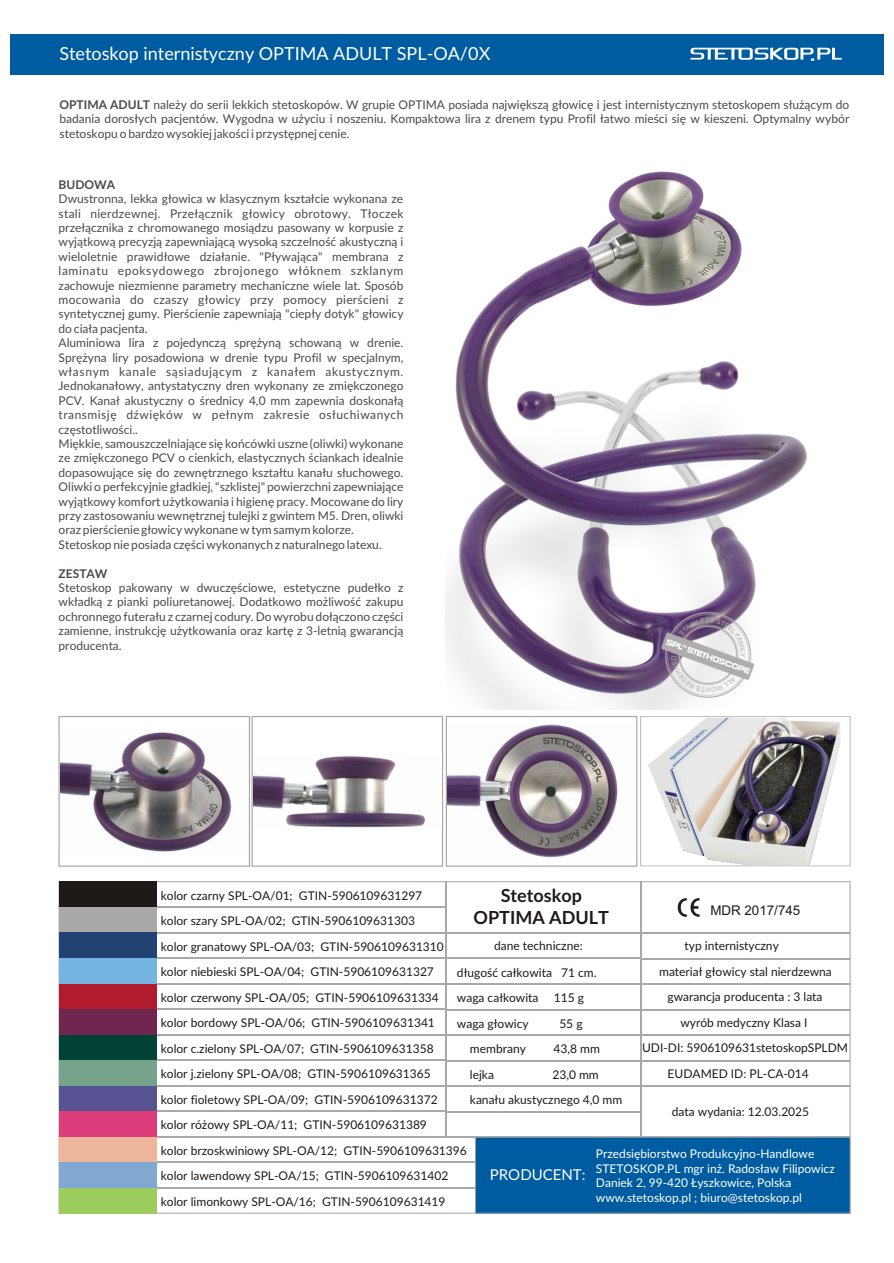
<style>
.page{position:relative;width:894px;height:1263px;background:#fff}
.page>*{position:absolute;margin:0;border:0;box-sizing:border-box;transform-origin:0 0}
.t1{font:18px "Lato";color:#fff}
.t2{font:700 18px/21.6px "Lato";color:#1f1a17;text-align:center}
.t3{font:15px "Lato";color:#fff}
.t4{font:13.35px "Arial";color:#1f1a17}
.t5{font:12px/14.4px "Lato";color:#4d4a47;text-align:justify}
.t6{font:12px/25.5px "Lato";color:#1f1a17}
.t7{font:12px/14.4px "Lato";color:#fff}
.t8{font:700 12px "Lato";color:#4d4a47}
.s1{font-weight:700}
</style>
<div class="page">
<div style="left:10px;top:34px;width:874px;height:40px;background:#005ca1"></div>
<svg style="left:691px;top:48px;width:151px;height:13px"></svg>
<hr style="left:59px;top:881px;width:791px;height:1px;background:#aba8a8">
<hr style="left:850px;top:882px;width:1px;height:331px;background:#aba8a8">
<hr style="left:59px;top:1213px;width:791px;height:1px;background:#aba8a8">
<hr style="left:59px;top:907px;width:387px;height:1px;background:#aba8a8">
<hr style="left:59px;top:932px;width:387px;height:1px;background:#aba8a8">
<hr style="left:59px;top:958px;width:387px;height:1px;background:#aba8a8">
<hr style="left:59px;top:983px;width:387px;height:1px;background:#aba8a8">
<hr style="left:59px;top:1009px;width:387px;height:1px;background:#aba8a8">
<hr style="left:59px;top:1034px;width:387px;height:1px;background:#aba8a8">
<hr style="left:59px;top:1060px;width:387px;height:1px;background:#aba8a8">
<hr style="left:59px;top:1085px;width:387px;height:1px;background:#aba8a8">
<hr style="left:59px;top:1111px;width:387px;height:1px;background:#aba8a8">
<hr style="left:59px;top:1136px;width:387px;height:1px;background:#aba8a8">
<hr style="left:59px;top:1162px;width:416px;height:1px;background:#aba8a8">
<hr style="left:59px;top:1187px;width:416px;height:1px;background:#aba8a8">
<hr style="left:446px;top:882px;width:1px;height:255px;background:#aba8a8">
<div style="left:59px;top:882px;width:98px;height:25px;background:#1f1a17"></div>
<div style="left:59px;top:907px;width:98px;height:26px;background:#aba8a8"></div>
<div style="left:59px;top:933px;width:98px;height:25px;background:#214273"></div>
<div style="left:59px;top:958px;width:98px;height:26px;background:#73b5e0"></div>
<div style="left:59px;top:984px;width:98px;height:25px;background:#b01c2e"></div>
<div style="left:59px;top:1009px;width:98px;height:26px;background:#70264f"></div>
<div style="left:59px;top:1035px;width:98px;height:25px;background:#004236"></div>
<div style="left:59px;top:1060px;width:98px;height:26px;background:#75a38c"></div>
<div style="left:59px;top:1086px;width:98px;height:25px;background:#575291"></div>
<div style="left:59px;top:1111px;width:98px;height:26px;background:#db3d7a"></div>
<div style="left:59px;top:1137px;width:98px;height:25px;background:#edb59c"></div>
<div style="left:59px;top:1162px;width:98px;height:26px;background:#80a8d1"></div>
<div style="left:59px;top:1188px;width:98px;height:25px;background:#9ccc5e"></div>
<hr style="left:446px;top:932px;width:404px;height:1px;background:#aba8a8">
<hr style="left:446px;top:983px;width:404px;height:1px;background:#aba8a8">
<hr style="left:446px;top:1034px;width:404px;height:1px;background:#aba8a8">
<hr style="left:446px;top:1085px;width:404px;height:1px;background:#aba8a8">
<hr style="left:446px;top:1136px;width:404px;height:1px;background:#aba8a8">
<hr style="left:446px;top:958px;width:195px;height:1px;background:#aba8a8">
<hr style="left:446px;top:1009px;width:195px;height:1px;background:#aba8a8">
<hr style="left:446px;top:1060px;width:195px;height:1px;background:#aba8a8">
<hr style="left:446px;top:1111px;width:195px;height:1px;background:#aba8a8">
<div style="left:475px;top:1137px;width:375px;height:76px;background:#005ca1"></div>
<hr style="left:475px;top:1137px;width:375px;height:1px;background:#aba8a8">
<hr style="left:475px;top:1137px;width:1px;height:76px;background:#aba8a8">
<svg style="left:677px;top:898px;width:22px;height:19px"></svg>
<hr style="left:640px;top:882px;width:1px;height:255px;background:#aba8a8">
<hr style="left:641px;top:1009px;width:209px;height:1px;background:#aba8a8">
<hr style="left:641px;top:1060px;width:209px;height:1px;background:#aba8a8">
<hr style="left:641px;top:958px;width:209px;height:1px;background:#aba8a8">
<hr style="left:641px;top:716px;width:209px;height:1px;background:#c2c2c2">
<hr style="left:850px;top:717px;width:1px;height:149px;background:#c2c2c2">
<hr style="left:641px;top:865px;width:209px;height:1px;background:#c2c2c2">
<hr style="left:640px;top:717px;width:1px;height:149px;background:#c2c2c2">
<img style="left:648px;top:718px;width:192px;height:147px">
<hr style="left:252px;top:716px;width:191px;height:1px;background:#aba8a8">
<hr style="left:442px;top:717px;width:1px;height:149px;background:#aba8a8">
<hr style="left:252px;top:866px;width:191px;height:1px;background:#aba8a8">
<hr style="left:252px;top:717px;width:1px;height:149px;background:#aba8a8">
<img style="left:253px;top:756px;width:173px;height:72px">
<hr style="left:59px;top:716px;width:190px;height:1px;background:#aba8a8">
<hr style="left:249px;top:717px;width:1px;height:149px;background:#aba8a8">
<hr style="left:59px;top:866px;width:190px;height:1px;background:#aba8a8">
<hr style="left:58px;top:717px;width:2px;height:149px;background:#aba8a8">
<img style="left:60px;top:732px;width:172px;height:120px">
<hr style="left:446px;top:716px;width:191px;height:1px;background:#aba8a8">
<hr style="left:636px;top:717px;width:1px;height:149px;background:#aba8a8">
<hr style="left:446px;top:866px;width:191px;height:1px;background:#aba8a8">
<hr style="left:446px;top:717px;width:1px;height:149px;background:#aba8a8">
<img style="left:447px;top:724px;width:171px;height:134px">
<img style="left:445px;top:171px;width:362px;height:539px">
<h1 class="t1" style="left:59px;top:46px;width:432px">Stetoskop internistyczny OPTIMA ADULT SPL-OA/0X</h1>
<p class="t5" style="left:60px;top:98px;width:791px"><span class="s1">OPTIMA ADULT</span> nale¿y do serii lekkich stetoskopów. W grupie OPTIMA posiada najwiêksz¹ g³owicê i jest internistycznym stetoskopem s³u¿¹cym do badania doros³ych pacjentów. Wygodna w u¿yciu i noszeniu. Kompaktowa lira z drenem typu Profil ³atwo mieœci siê w kieszeni. Optymalny wybór stetoskopu o bardzo wysokiej jakoœci i przystêpnej cenie.</p>
<p class="t8" style="left:59px;top:179px;width:58px">BUDOWA</p>
<p class="t5" style="left:59px;top:192px;width:346px;text-align:left">Dwustronna, lekka g³owica w klasycznym kszta³cie wykonana ze stali nierdzewnej. Prze³¹cznik g³owicy obrotowy. T³oczek prze³¹cznika z chromowanego mosi¹dzu pasowany w korpusie z wyj¹tkow¹ precyzj¹ zapewniaj¹c¹ wysok¹ szczelnoœæ akustyczn¹ i wieloletnie prawid³owe dzia³anie. "P³ywaj¹ca" membrana z laminatu epoksydowego zbrojonego w³óknem szklanym zachowuje niezmienne parametry mechaniczne wiele lat. Sposób mocowania do czaszy g³owicy przy pomocy pierœcieni z syntetycznej gumy. Pierœcienie zapewniaj¹ "ciep³y dotyk" g³owicy do cia³a pacjenta.<br>Aluminiowa lira z pojedyncz¹ sprê¿yn¹ schowan¹ w drenie.<br>Sprê¿yna liry posadowiona w drenie typu Profil w specjalnym, w³asnym kanale s¹siaduj¹cym z kana³em akustycznym.<br>Jednokana³owy, antystatyczny dren wykonany ze zmiêkczonego PCV. Kana³ akustyczny o œrednicy 4,0 mm zapewnia doskona³¹ transmisjê dŸwiêków w pe³nym zakresie os³uchiwanych czêstotliwoœci..<br>Miêkkie, samouszczelniaj¹ce siê koñcówki uszne (oliwki) wykonane ze zmiêkczonego PCV o cienkich, elastycznych œciankach idealnie dopasowuj¹ce siê do zewnêtrznego kszta³tu kana³u s³uchowego.<br>Oliwki o perfekcyjnie g³adkiej, "szklistej" powierzchni zapewniaj¹ce wyj¹tkowy komfort u¿ytkowania i higienê pracy. Mocowane do liry przy zastosowaniu wewnêtrznej tulejki z gwintem M5. Dren, oliwki oraz pierœcienie g³owicy wykonane w tym samym kolorze.<br>Stetoskop nie posiada czêœci wykonanych z naturalnego latexu.</p>
<p class="t8" style="left:59px;top:568px;width:50px">ZESTAW</p>
<p class="t5" style="left:59px;top:581px;width:346px">Stetoskop pakowany w dwuczêœciowe, estetyczne pude³ko z wk³adk¹ z pianki poliuretanowej. Dodatkowo mo¿liwoœæ zakupu ochronnego futera³u z czarnej codury. Do wyrobu do³¹czono czêœci zamienne, instrukcjê u¿ytkowania oraz kartê z 3-letni¹ gwarancj¹ producenta.</p>
<p class="t6" style="left:161px;top:883px;width:308px">kolor czarny SPL-OA/01; GTIN-5906109631297<br>kolor szary SPL-OA/02; GTIN-5906109631303<br>kolor granatowy SPL-OA/03; GTIN-5906109631310 kolor niebieski SPL-OA/04; GTIN-5906109631327<br>kolor czerwony SPL-OA/05; GTIN-5906109631334 kolor bordowy SPL-OA/06; GTIN-5906109631341<br>kolor c.zielony SPL-OA/07; GTIN-5906109631358<br>kolor j.zielony SPL-OA/08; GTIN-5906109631365<br>kolor fioletowy SPL-OA/09; GTIN-5906109631372 kolor ró¿owy SPL-OA/11; GTIN-5906109631389<br>kolor brzoskwiniowy SPL-OA/12; GTIN-5906109631396 kolor lawendowy SPL-OA/15; GTIN-5906109631402 kolor limonkowy SPL-OA/16; GTIN-5906109631419</p>
<h1 class="t2" style="left:474px;top:886px;width:137px">Stetoskop<br>OPTIMA ADULT</h1>
<p class="t4" style="left:710px;top:905px;width:91px">MDR 2017/745</p>
<p class="t6" style="left:685px;top:934px;width:96px">typ internistyczny</p>
<p class="t6" style="left:659px;top:959px;width:174px">materia³ g³owicy stal nierdzewna</p>
<p class="t6" style="left:668px;top:985px;width:156px">gwarancja producenta : 3 lata</p>
<p class="t6" style="left:680px;top:1010px;width:129px">wyrób medyczny Klasa I</p>
<p class="t6" style="left:642px;top:1036px;width:207px">UDI-DI: 5906109631stetoskopSPLDM</p>
<p class="t6" style="left:668px;top:1061px;width:143px">EUDAMED ID: PL-CA-014</p>
<p class="t6" style="left:672px;top:1099px;width:139px">data wydania: 12.03.2025</p>
<p class="t6" style="left:494px;top:934px;width:90px">dane techniczne:</p>
<p class="t6" style="left:457px;top:960px;width:141px">d³ugoœæ ca³kowita 71 cm.</p>
<p class="t6" style="left:457px;top:986px;width:83px">waga ca³kowita</p>
<p class="t6" style="left:554px;top:986px;width:32px">115 g</p>
<p class="t6" style="left:457px;top:1011px;width:73px">waga g³owicy</p>
<p class="t6" style="left:559px;top:1011px;width:25px">55 g</p>
<p class="t6" style="left:470px;top:1037px;width:58px">membrany</p>
<p class="t6" style="left:554px;top:1037px;width:48px">43,8 mm</p>
<p class="t6" style="left:470px;top:1062px;width:26px">lejka</p>
<p class="t6" style="left:470px;top:1062px;width:154px;text-indent:82px">23,0 mm kana³u akustycznego 4,0 mm</p>
<p class="t7" style="left:596px;top:1148px;width:240px">Przedsiêbiorstwo Produkcyjno-Handlowe STETOSKOP.PL mgr in¿. Rados³aw Filipowicz Daniek 2, 99-420 £yszkowice, Polska www.stetoskop.pl ; biuro@stetoskop.pl</p>
<p class="t3" style="left:490px;top:1168px;width:97px">PRODUCENT:</p>
</div>
